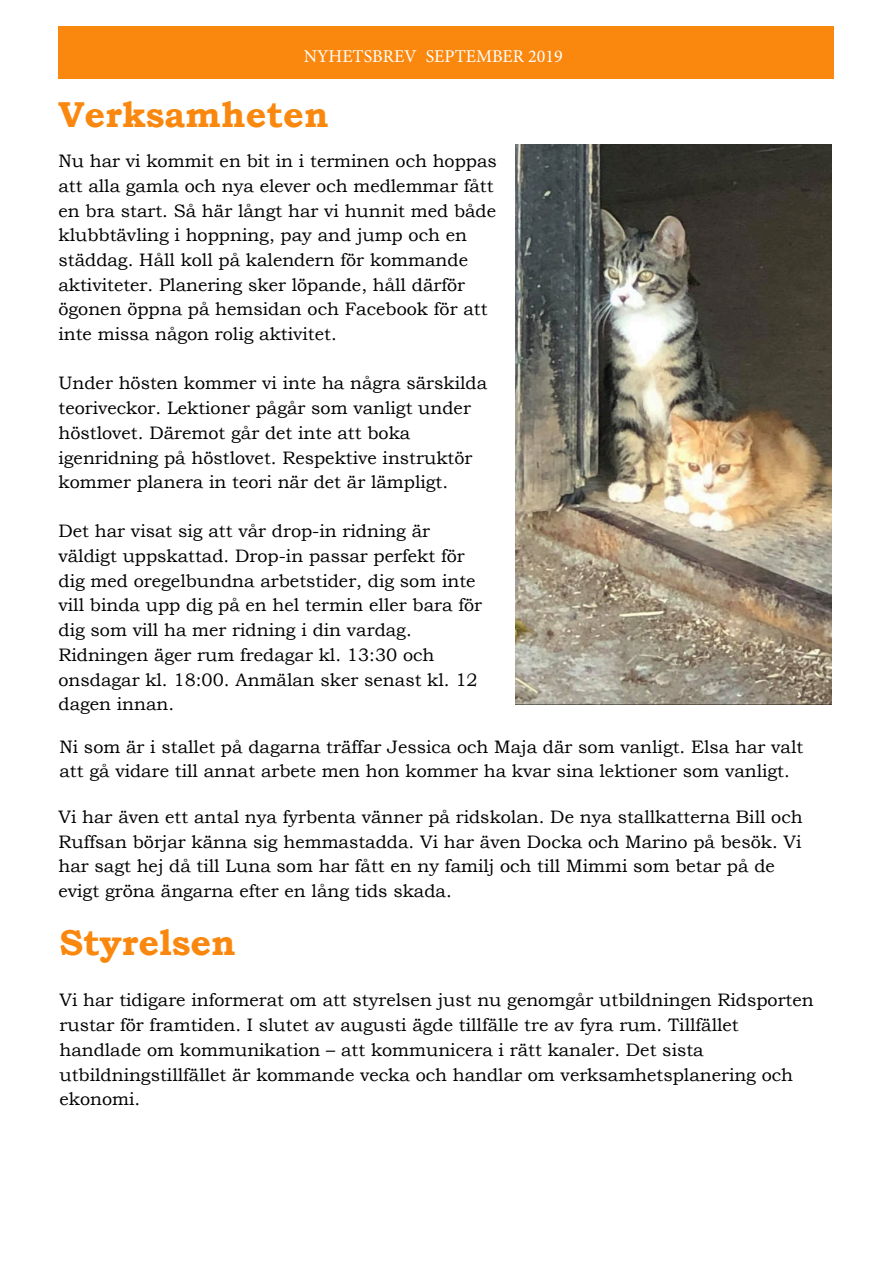
<style>
.page{position:relative;width:894px;height:1264px;background:#fff}
.page>*{position:absolute;margin:0;border:0;box-sizing:border-box;transform-origin:0 0}
.t1{font:700 36px "Bookman Old Style";color:#fa880e}
.t2{font:18px/24.8px "Bookman Old Style";color:#000}
.t3{font:18px "Minion Pro";color:#fff}
</style>
<div class="page">
<div style="left:58px;top:26px;width:775px;height:53px;background:#fa880e"></div>
<img style="left:515px;top:144px;width:315px;height:560px">
<p class="t3" style="left:304px;top:44px;width:260px">NYHETSBREV SEPTEMBER 2019</p>
<h1 class="t1" style="left:58px;top:89px;width:271px">Verksamheten</h1>
<p class="t2" style="left:58px;top:149px;width:440px">Nu har vi kommit en bit in i terminen och hoppas att alla gamla och nya elever och medlemmar fått en bra start. Så här långt har vi hunnit med både klubbtävling i hoppning, pay and jump och en städdag. Håll koll på kalendern för kommande aktiviteter. Planering sker löpande, håll därför ögonen öppna på hemsidan och Facebook för att inte missa någon rolig aktivitet.</p>
<p class="t2" style="left:58px;top:371px;width:430px">Under hösten kommer vi inte ha några särskilda teoriveckor. Lektioner pågår som vanligt under höstlovet. Däremot går det inte att boka igenridning på höstlovet. Respektive instruktör kommer planera in teori när det är lämpligt.</p>
<p class="t2" style="left:58px;top:519px;width:425px">Det har visat sig att vår drop-in ridning är väldigt uppskattad. Drop-in passar perfekt för dig med oregelbundna arbetstider, dig som inte vill binda upp dig på en hel termin eller bara för dig som vill ha mer ridning i din vardag.<br>Ridningen äger rum fredagar kl. 13:30 och onsdagar kl. 18:00. Anmälan sker senast kl. 12 dagen innan.</p>
<p class="t2" style="left:59px;top:734px;width:745px">Ni som är i stallet på dagarna träffar Jessica och Maja där som vanligt. Elsa har valt att gå vidare till annat arbete men hon kommer ha kvar sina lektioner som vanligt.</p>
<p class="t2" style="left:58px;top:804px;width:745px">Vi har även ett antal nya fyrbenta vänner på ridskolan. De nya stallkatterna Bill och Ruffsan börjar känna sig hemmastadda. Vi har även Docka och Marino på besök. Vi har sagt hej då till Luna som har fått en ny familj och till Mimmi som betar på de evigt gröna ängarna efter en lång tids skada.</p>
<h1 class="t1" style="left:59px;top:916px;width:178px">Styrelsen</h1>
<p class="t2" style="left:59px;top:988px;width:755px">Vi har tidigare informerat om att styrelsen just nu genomgår utbildningen Ridsporten rustar för framtiden. I slutet av augusti ägde tillfälle tre av fyra rum. Tillfället handlade om kommunikation – att kommunicera i rätt kanaler. Det sista utbildningstillfället är kommande vecka och handlar om verksamhetsplanering och ekonomi.</p>
</div>
